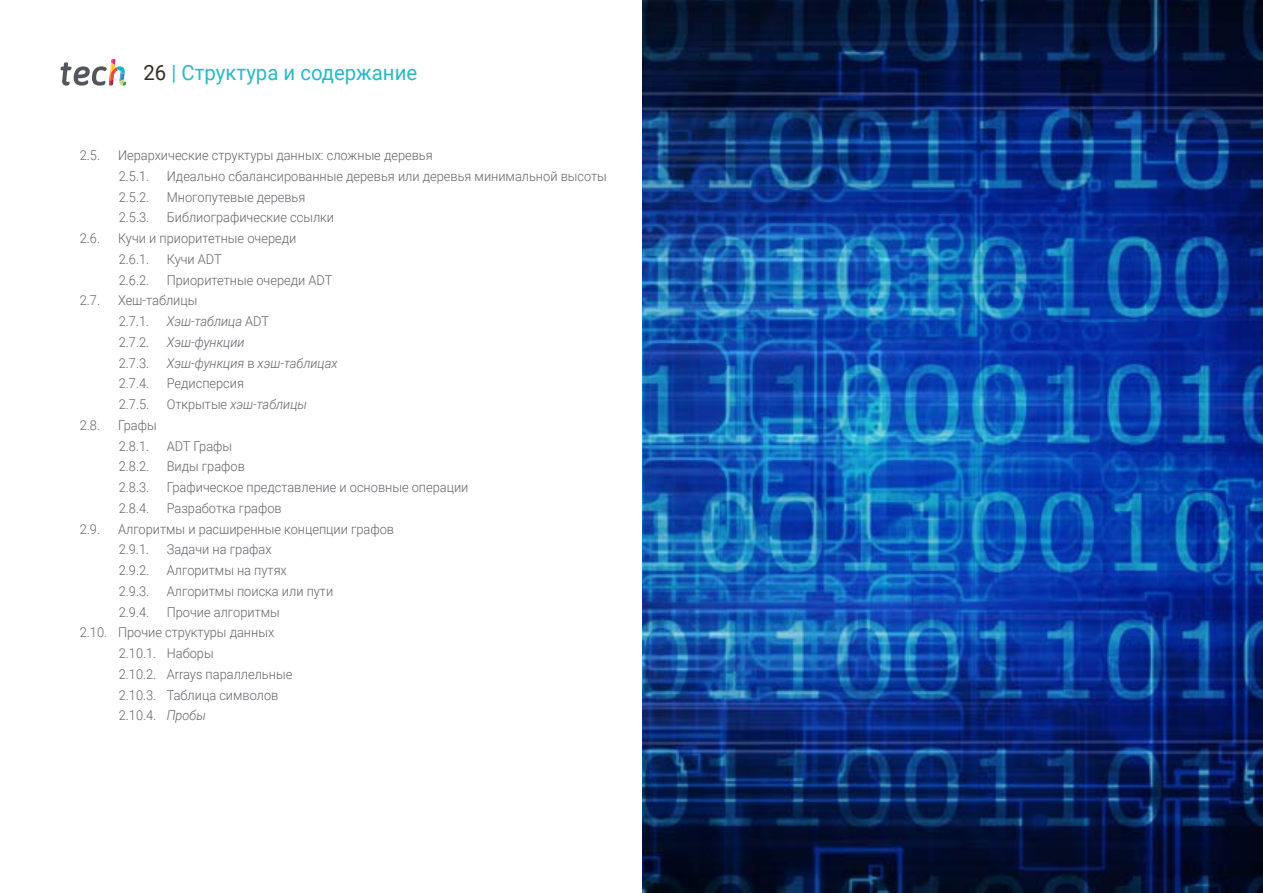
<style>
.page{position:relative;width:1263px;height:893px;background:#fff}
.page>*{position:absolute;margin:0;border:0;box-sizing:border-box;transform-origin:0 0}
.t1{font:21px "Roboto";color:#2db8c5}
.t2{font:300 13.5px/20.7px "Roboto";color:#61646a;scale:.95 1}
.t3{font:italic 300 13.5px "Roboto";color:#61646a;scale:.95 1}
.s1{color:#312e20}
.s2{font-style:normal}
.s3{font-style:italic}
</style>
<div class="page">
<img style="left:642px;top:0;width:621px;height:893px">
<svg style="left:61px;top:59px;width:65px;height:27px"></svg>
<h1 class="t1" style="left:144px;top:57px;width:275px"><span class="s1">26</span> | Структура и содержание</h1>
<p class="t2" style="left:80px;top:144px;width:23px">2.5.</p>
<p class="t2" style="left:118px;top:144px;width:333px">Иерархические структуры данных: сложные деревья<br>2.5.1.</p>
<p class="t2" style="left:167px;top:165px;width:465px">Идеально сбалансированные деревья или деревья минимальной высоты</p>
<p class="t2" style="left:119px;top:186px;width:34px">2.5.2.</p>
<p class="t2" style="left:167px;top:186px;width:148px">Многопутевые деревья</p>
<p class="t2" style="left:119px;top:207px;width:34px">2.5.3.</p>
<p class="t2" style="left:167px;top:207px;width:178px">Библиографические ссылки</p>
<p class="t2" style="left:80px;top:227px;width:23px">2.6.</p>
<p class="t2" style="left:118px;top:227px;width:189px">Кучи и приоритетные очереди<br>2.6.1.</p>
<p class="t2" style="left:167px;top:248px;width:59px">Кучи ADT</p>
<p class="t2" style="left:119px;top:269px;width:34px">2.6.2.</p>
<p class="t2" style="left:167px;top:269px;width:176px">Приоритетные очереди ADT</p>
<p class="t2" style="left:80px;top:290px;width:23px">2.7.</p>
<p class="t2" style="left:118px;top:290px;width:85px">Хеш-таблицы<br>2.7.1.</p>
<p class="t3" style="left:167px;top:312px;width:109px">Хэш-таблица <span class="s2">ADT</span></p>
<p class="t2" style="left:119px;top:331px;width:34px">2.7.2.</p>
<p class="t3" style="left:167px;top:333px;width:83px">Хэш-функции</p>
<p class="t2" style="left:119px;top:352px;width:34px">2.7.3.</p>
<p class="t3" style="left:167px;top:353px;width:181px">Хэш-функция <span class="s2">в</span> хэш-таблицах</p>
<p class="t2" style="left:119px;top:373px;width:34px">2.7.4.</p>
<p class="t2" style="left:167px;top:373px;width:83px">Редисперсия</p>
<p class="t2" style="left:119px;top:393px;width:34px">2.7.5.</p>
<p class="t3" style="left:167px;top:395px;width:149px"><span class="s2">Открытые</span> хэш-таблицы</p>
<p class="t2" style="left:80px;top:414px;width:23px">2.8.</p>
<p class="t2" style="left:118px;top:414px;width:42px">Графы<br>2.8.1.</p>
<p class="t2" style="left:167px;top:435px;width:70px">ADT Графы</p>
<p class="t2" style="left:119px;top:456px;width:34px">2.8.2.</p>
<p class="t2" style="left:167px;top:456px;width:84px">Виды графов</p>
<p class="t2" style="left:119px;top:476px;width:34px">2.8.3.</p>
<p class="t2" style="left:167px;top:476px;width:319px">Графическое представление и основные операции</p>
<p class="t2" style="left:119px;top:497px;width:34px">2.8.4.</p>
<p class="t2" style="left:167px;top:497px;width:123px">Разработка графов</p>
<p class="t2" style="left:80px;top:518px;width:23px">2.9.</p>
<p class="t2" style="left:118px;top:518px;width:292px">Алгоритмы и расширенные концепции графов<br>2.9.1.</p>
<p class="t2" style="left:167px;top:539px;width:112px">Задачи на графах</p>
<p class="t2" style="left:119px;top:559px;width:34px">2.9.2.</p>
<p class="t2" style="left:167px;top:559px;width:128px">Алгоритмы на путях</p>
<p class="t2" style="left:119px;top:580px;width:34px">2.9.3.</p>
<p class="t2" style="left:167px;top:580px;width:177px">Алгоритмы поиска или пути</p>
<p class="t2" style="left:119px;top:601px;width:34px">2.9.4.</p>
<p class="t2" style="left:167px;top:601px;width:121px">Прочие алгоритмы</p>
<p class="t2" style="left:80px;top:622px;width:206px">2.10. Прочие структуры данных</p>
<p class="t2" style="left:119px;top:642px;width:101px">2.10.1. Наборы</p>
<p class="t2" style="left:119px;top:663px;width:184px">2.10.2. Arrays параллельные</p>
<p class="t2" style="left:119px;top:684px;width:170px">2.10.3. Таблица символов</p>
<p class="t2" style="left:119px;top:705px;width:93px">2.10.4. <span class="s3">Пробы</span></p>
</div>
